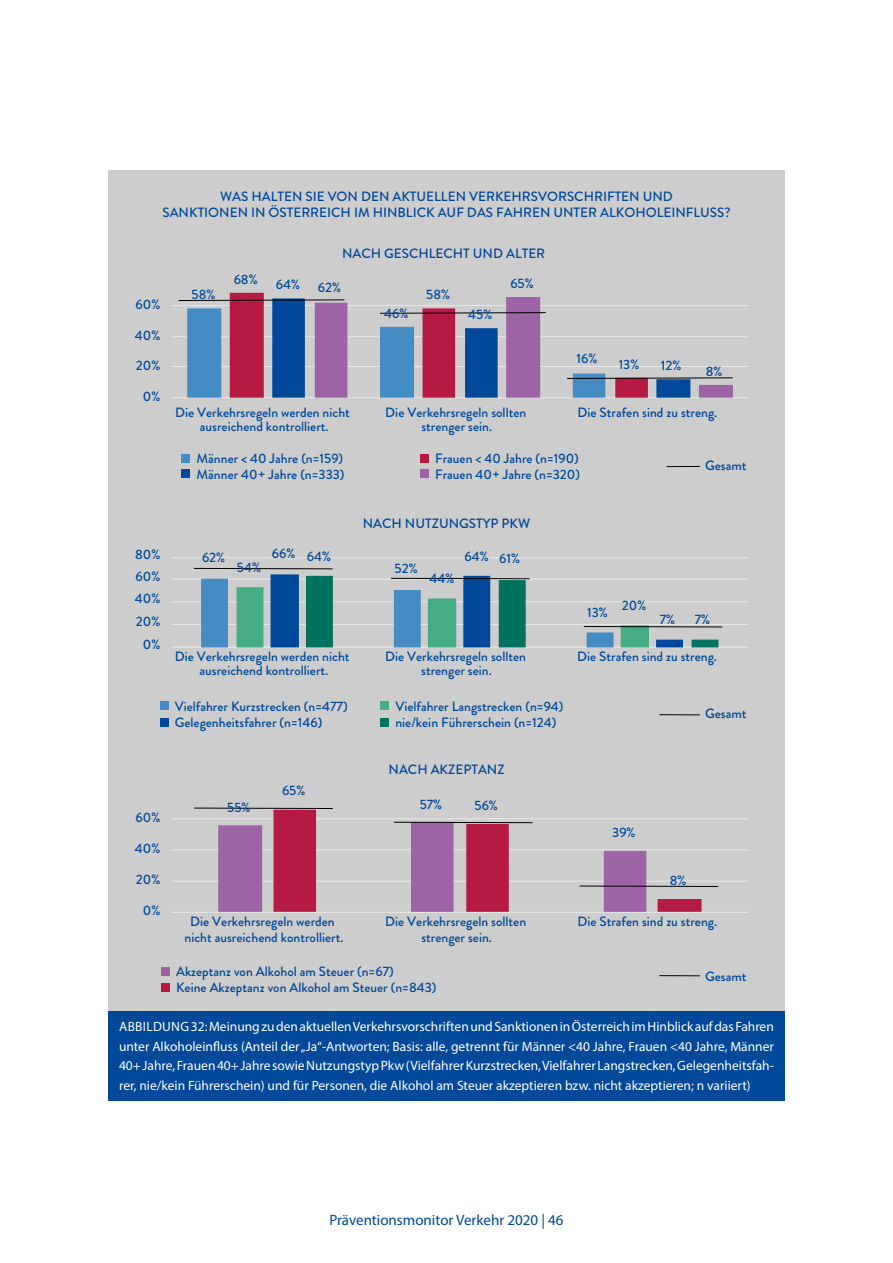
<style>
.page{position:relative;width:893px;height:1263px;background:#fff}
.page>*{position:absolute;margin:0;border:0;box-sizing:border-box;transform-origin:0 0}
.t1{font:15px "Myriad Pro";color:#00489a}
.t2{font:500 13.5px/14.2px "Brandon Grotesque";color:#00489a;text-align:center}
.t3{font:13.5px/19.5px "Myriad Pro";color:#fff;text-align:justify}
</style>
<div class="page">
<div style="left:108px;top:1011px;width:676px;height:89px;background:#00489a"></div>
<div style="left:108px;top:170px;width:676px;height:841px;background:#cccdcc"></div>
<hr style="left:172px;top:366px;width:576px;height:1px;background:#e8e8e8">
<hr style="left:172px;top:336px;width:576px;height:1px;background:#e8e8e8">
<hr style="left:172px;top:305px;width:576px;height:1px;background:#e8e8e8">
<hr style="left:172px;top:397px;width:576px;height:1px;background:#e8e8e8">
<hr style="left:171px;top:624px;width:577px;height:1px;background:#e8e8e8">
<hr style="left:171px;top:601px;width:577px;height:1px;background:#e8e8e8">
<hr style="left:171px;top:579px;width:577px;height:1px;background:#e8e8e8">
<hr style="left:171px;top:557px;width:577px;height:1px;background:#e8e8e8">
<hr style="left:171px;top:647px;width:577px;height:1px;background:#e8e8e8">
<hr style="left:171px;top:881px;width:577px;height:1px;background:#e8e8e8">
<hr style="left:171px;top:849px;width:577px;height:1px;background:#e8e8e8">
<hr style="left:171px;top:818px;width:577px;height:1px;background:#e8e8e8">
<hr style="left:171px;top:912px;width:577px;height:1px;background:#e8e8e8">
<div style="left:181px;top:454px;width:8px;height:9px;background:#458cc3"></div>
<div style="left:420px;top:454px;width:9px;height:9px;background:#b51a43"></div>
<div style="left:161px;top:983px;width:9px;height:8px;background:#b51a43"></div>
<div style="left:181px;top:469px;width:8px;height:9px;background:#00489a"></div>
<div style="left:420px;top:469px;width:9px;height:9px;background:#9c63a5"></div>
<svg style="left:218px;top:810px;width:484px;height:102px"></svg>
<div style="left:161px;top:967px;width:9px;height:8px;background:#9c63a5"></div>
<div style="left:160px;top:701px;width:8px;height:9px;background:#458cc3"></div>
<div style="left:380px;top:701px;width:9px;height:9px;background:#45ac84"></div>
<div style="left:160px;top:718px;width:8px;height:9px;background:#00489a"></div>
<svg style="left:201px;top:574px;width:517px;height:73px"></svg>
<div style="left:380px;top:718px;width:9px;height:9px;background:#00735e"></div>
<svg style="left:178px;top:293px;width:555px;height:105px"></svg>
<hr style="left:667px;top:466px;width:33px;height:1px;background:#000">
<hr style="left:194px;top:568px;width:139px;height:1px;background:#000">
<hr style="left:391px;top:578px;width:139px;height:1px;background:#000">
<hr style="left:584px;top:626px;width:138px;height:1px;background:#000">
<hr style="left:659px;top:714px;width:41px;height:1px;background:#000">
<hr style="left:194px;top:808px;width:139px;height:1px;background:#000">
<hr style="left:394px;top:822px;width:138px;height:1px;background:#000">
<hr style="left:580px;top:886px;width:138px;height:1px;background:#000">
<hr style="left:659px;top:975px;width:41px;height:1px;background:#000">
<p class="t2" style="left:162px;top:189px;width:570px;line-height:16.2px">WAS HALTEN SIE VON DEN AKTUELLEN VERKEHRSVORSCHRIFTEN UND<br>SANKTIONEN IN ÖSTERREICH IM HINBLICK AUF DAS FAHREN UNTER ALKOHOLEINFLUSS?</p>
<p class="t2" style="left:136px;top:298px;width:26px">60%</p>
<p class="t2" style="left:135px;top:329px;width:27px">40%</p>
<p class="t2" style="left:136px;top:358px;width:26px">20%</p>
<p class="t2" style="left:143px;top:390px;width:19px">0%</p>
<p class="t2" style="left:192px;top:288px;width:25px">58%</p>
<p class="t2" style="left:234px;top:272px;width:26px">68%</p>
<p class="t2" style="left:276px;top:278px;width:26px">64%</p>
<p class="t2" style="left:342px;top:246px;width:205px">NACH GESCHLECHT UND ALTER</p>
<p class="t2" style="left:318px;top:280px;width:25px">62%</p>
<p class="t2" style="left:510px;top:276px;width:25px">65%</p>
<p class="t2" style="left:426px;top:288px;width:25px">58%</p>
<p class="t2" style="left:384px;top:306px;width:26px">46%</p>
<p class="t2" style="left:468px;top:307px;width:26px">45%</p>
<p class="t2" style="left:577px;top:351px;width:22px">16%</p>
<p class="t2" style="left:619px;top:357px;width:22px">13%</p>
<p class="t2" style="left:661px;top:358px;width:22px">12%</p>
<p class="t2" style="left:706px;top:364px;width:18px">8%</p>
<p class="t2" style="left:175px;top:405px;width:176px">Die Verkehrsregeln werden nicht ausreichend kontrolliert.</p>
<p class="t2" style="left:385px;top:405px;width:143px">Die Verkehrsregeln sollten strenger sein.</p>
<p class="t2" style="left:577px;top:405px;width:141px">Die Strafen sind zu streng.</p>
<p class="t2" style="left:197px;top:451px;width:148px">Männer &lt; 40 Jahre (n=159)</p>
<p class="t2" style="left:435px;top:451px;width:145px">Frauen &lt; 40 Jahre (n=190)</p>
<p class="t2" style="left:197px;top:467px;width:150px">Männer 40+ Jahre (n=333)</p>
<p class="t2" style="left:435px;top:467px;width:146px">Frauen 40+ Jahre (n=320)</p>
<p class="t2" style="left:705px;top:458px;width:43px">Gesamt</p>
<p class="t2" style="left:135px;top:548px;width:27px">80%</p>
<p class="t2" style="left:136px;top:569px;width:26px">60%</p>
<p class="t2" style="left:135px;top:592px;width:27px">40%</p>
<p class="t2" style="left:136px;top:614px;width:26px">20%</p>
<p class="t2" style="left:143px;top:637px;width:19px">0%</p>
<p class="t2" style="left:136px;top:810px;width:26px">60%</p>
<p class="t2" style="left:135px;top:841px;width:27px">40%</p>
<p class="t2" style="left:136px;top:873px;width:26px">20%</p>
<p class="t2" style="left:143px;top:904px;width:19px">0%</p>
<p class="t2" style="left:202px;top:550px;width:25px">62%</p>
<p class="t2" style="left:237px;top:560px;width:26px">54%</p>
<p class="t2" style="left:363px;top:517px;width:169px">NACH NUTZUNGSTYP PKW</p>
<p class="t2" style="left:272px;top:546px;width:25px">66%</p>
<p class="t2" style="left:464px;top:549px;width:26px">64%</p>
<p class="t2" style="left:307px;top:549px;width:26px">64%</p>
<p class="t2" style="left:499px;top:552px;width:22px">61%</p>
<p class="t2" style="left:394px;top:562px;width:25px">52%</p>
<p class="t2" style="left:429px;top:572px;width:27px">44%</p>
<p class="t2" style="left:587px;top:606px;width:22px">13%</p>
<p class="t2" style="left:622px;top:599px;width:26px">20%</p>
<p class="t2" style="left:660px;top:613px;width:17px">7%</p>
<p class="t2" style="left:695px;top:613px;width:17px">7%</p>
<p class="t2" style="left:175px;top:650px;width:176px">Die Verkehrsregeln werden nicht ausreichend kontrolliert.</p>
<p class="t2" style="left:385px;top:650px;width:143px">Die Verkehrsregeln sollten strenger sein.</p>
<p class="t2" style="left:577px;top:650px;width:141px">Die Strafen sind zu streng.</p>
<p class="t2" style="left:175px;top:700px;width:174px">Vielfahrer Kurzstrecken (n=477)</p>
<p class="t2" style="left:395px;top:700px;width:170px">Vielfahrer Langstrecken (n=94)</p>
<p class="t2" style="left:175px;top:715px;width:149px">Gelegenheitsfahrer (n=146)</p>
<p class="t2" style="left:395px;top:715px;width:163px">nie/kein Führerschein (n=124)</p>
<p class="t2" style="left:282px;top:783px;width:25px">65%</p>
<p class="t2" style="left:389px;top:762px;width:118px">NACH AKZEPTANZ</p>
<p class="t2" style="left:227px;top:800px;width:25px">55%</p>
<p class="t2" style="left:420px;top:797px;width:24px">57%</p>
<p class="t2" style="left:474px;top:799px;width:25px">56%</p>
<p class="t2" style="left:705px;top:707px;width:43px">Gesamt</p>
<p class="t2" style="left:612px;top:825px;width:25px">39%</p>
<p class="t2" style="left:670px;top:874px;width:18px">8%</p>
<p class="t2" style="left:184px;top:914px;width:161px;line-height:15.6px">Die Verkehrsregeln werden nicht ausreichend kontrolliert.</p>
<p class="t2" style="left:385px;top:914px;width:143px;line-height:15.6px">Die Verkehrsregeln sollten strenger sein.</p>
<p class="t2" style="left:577px;top:915px;width:141px">Die Strafen sind zu streng.</p>
<p class="t2" style="left:176px;top:964px;width:262px;line-height:15.9px;text-align:left">Akzeptanz von Alkohol am Steuer (n=67)<br>Keine Akzeptanz von Alkohol am Steuer (n=843)</p>
<p class="t2" style="left:705px;top:969px;width:43px">Gesamt</p>
<p class="t3" style="left:119px;top:1016px;width:656px">ABBILDUNG 32: Meinung zu den aktuellen Verkehrsvorschriften und Sanktionen in Österreich im Hinblick auf das Fahren unter Alkoholeinfluss (Anteil der „Ja“-Antworten; Basis: alle, getrennt für Männer &lt;40 Jahre, Frauen &lt;40 Jahre, Männer 40+ Jahre, Frauen 40+ Jahre sowie Nutzungstyp Pkw (Vielfahrer Kurzstrecken, Vielfahrer Langstrecken, Gelegenheitsfah&shy;rer, nie/kein Führerschein) und für Personen, die Alkohol am Steuer akzeptieren bzw. nicht akzeptieren; n variiert)</p>
<p class="t1" style="left:329px;top:1210px;width:236px">Präventionsmonitor Verkehr 2020 | 46</p>
</div>
